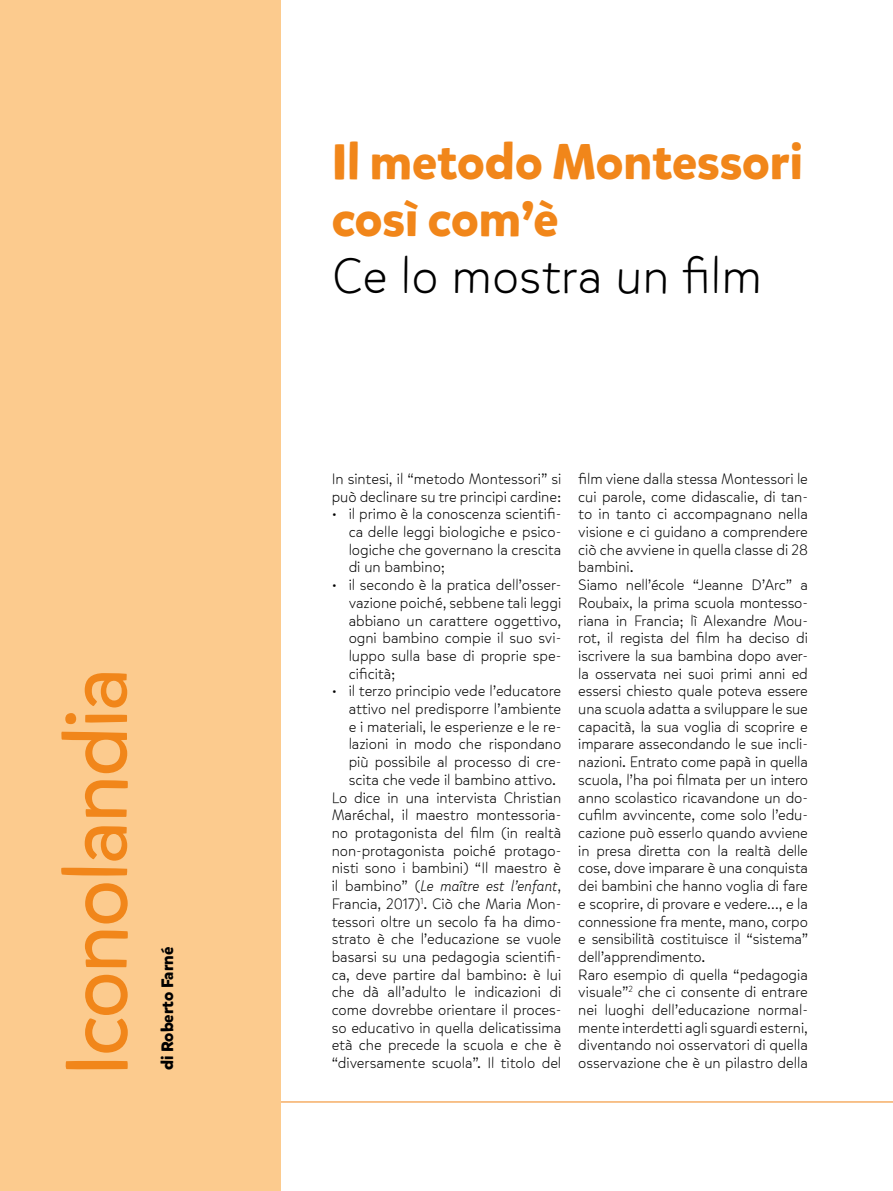
<style>
.page{position:relative;width:893px;height:1191px;background:#fff}
.page>*{position:absolute;margin:0;border:0;box-sizing:border-box;transform-origin:0 0}
.t1{font:87px "Mikado";letter-spacing:-.03em;color:#f1861a}
.t2{font:700 49.5px/57px "Mikado";color:#f1861a}
.t3{font:300 49.5px "Mikado";color:#000}
.t4{font:700 16.5px "Mikado";color:#000}
.t5{font:300 15px/17.7px "Mikado";letter-spacing:-.005em;color:#000}
.t6{font:italic 300 15px "Mikado";letter-spacing:-.005em;color:#000}
.s1{font-style:normal}
</style>
<div class="page">
<hr style="left:275px;top:1101px;width:618px;height:1px;background:#f1861a">
<div style="left:0;top:0;width:281px;height:1191px;background:#fccb8e"></div>
<h1 class="t1" style="left:44px;top:1077px;width:411px;rotate:-90deg">Iconolandia</h1>
<p class="t4" style="left:157px;top:1069px;width:125px;rotate:-90deg">di Roberto Farné</p>
<h2 class="t2" style="left:332px;top:135px;width:473px">Il metodo Montessori così com’è</h2>
<h2 class="t3" style="left:332px;top:247px;width:432px">Ce lo mostra un film</h2>
<p class="t5" style="left:332px;top:470px;width:231px">In sintesi, il “metodo Montessori” si può declinare su tre principi cardine:</p>
<p class="t5" style="left:349px;top:505px;width:214px;text-align:justify;text-indent:-17px">• il primo è la conoscenza scientifi&shy;ca delle leggi biologiche e psico&shy;logiche che governano la crescita di un bambino;</p>
<p class="t5" style="left:349px;top:576px;width:214px;text-align:justify;text-indent:-17px">• il secondo è la pratica dell’osser&shy;vazione poiché, sebbene tali leggi abbiano un carattere oggettivo, ogni bambino compie il suo svi&shy;luppo sulla base di proprie spe&shy;cificità;</p>
<p class="t5" style="left:332px;top:682px;width:231px">• il terzo principio vede l’educatore</p>
<p class="t5" style="left:349px;top:700px;width:214px">attivo nel predisporre l’ambiente</p>
<p class="t5" style="left:349px;top:718px;width:214px">e i materiali, le esperienze e le re-</p>
<p class="t5" style="left:349px;top:735px;width:214px">lazioni in modo che rispondano</p>
<p class="t5" style="left:349px;top:753px;width:214px">più possibile al processo di cre-</p>
<p class="t5" style="left:349px;top:771px;width:209px">scita che vede il bambino attivo.</p>
<p class="t5" style="left:332px;top:788px;width:231px">Lo dice in una intervista Christian</p>
<p class="t5" style="left:332px;top:806px;width:231px">Maréchal, il maestro montessoria-</p>
<p class="t5" style="left:332px;top:824px;width:231px">no protagonista del film (in realtà</p>
<p class="t5" style="left:332px;top:842px;width:231px">non-protagonista poiché protago-</p>
<p class="t5" style="left:332px;top:859px;width:231px">nisti sono i bambini) “Il maestro è</p>
<p class="t6" style="left:332px;top:877px;width:231px"><span class="s1">il bambino” (</span>Le maître est l’enfant<span class="s1">,</span></p>
<p class="t5" style="left:332px;top:895px;width:231px">Francia, 2017)<sup>1</sup>. Ciò che Maria Mon-</p>
<p class="t5" style="left:332px;top:912px;width:231px">tessori oltre un secolo fa ha dimo-</p>
<p class="t5" style="left:332px;top:930px;width:231px">strato è che l’educazione se vuole</p>
<p class="t5" style="left:332px;top:948px;width:231px">basarsi su una pedagogia scientifi-</p>
<p class="t5" style="left:332px;top:965px;width:231px">ca, deve partire dal bambino: è lui</p>
<p class="t5" style="left:332px;top:983px;width:231px">che dà all’adulto le indicazioni di</p>
<p class="t5" style="left:332px;top:1001px;width:231px">come dovrebbe orientare il proces-</p>
<p class="t5" style="left:332px;top:1019px;width:231px">so educativo in quella delicatissima</p>
<p class="t5" style="left:332px;top:1036px;width:231px">età che precede la scuola e che è</p>
<p class="t5" style="left:332px;top:1054px;width:231px">“diversamente scuola”. Il titolo del</p>
<p class="t5" style="left:578px;top:470px;width:231px">film viene dalla stessa Montessori le cui parole, come didascalie, di tan&shy;to in tanto ci accompagnano nella visione e ci guidano a comprendere ciò che avviene in quella classe di 28 bambini.<br>Siamo nell’école “Jeanne D’Arc” a Roubaix, la prima scuola montesso&shy;riana in Francia; lì Alexandre Mou&shy;rot, il regista del film ha deciso di iscrivere la sua bambina dopo aver&shy;la osservata nei suoi primi anni ed essersi chiesto quale poteva essere una scuola adatta a sviluppare le sue capacità, la sua voglia di scoprire e imparare assecondando le sue incli&shy;nazioni. Entrato come papà in quella scuola, l’ha poi filmata per un intero anno scolastico ricavandone un do&shy;cufilm avvincente, come solo l’edu&shy;cazione può esserlo quando avviene in presa diretta con la realtà delle cose, dove imparare è una conquista dei bambini che hanno voglia di fare e scoprire, di provare e vedere…, e la connessione fra mente, mano, corpo e sensibilità costituisce il “sistema” dell’apprendimento.<br>Raro esempio di quella “pedagogia visuale”<sup>2</sup> che ci consente di entrare nei luoghi dell’educazione normal&shy;mente interdetti agli sguardi esterni, diventando noi osservatori di quella osservazione che è un pilastro della</p>
</div>
